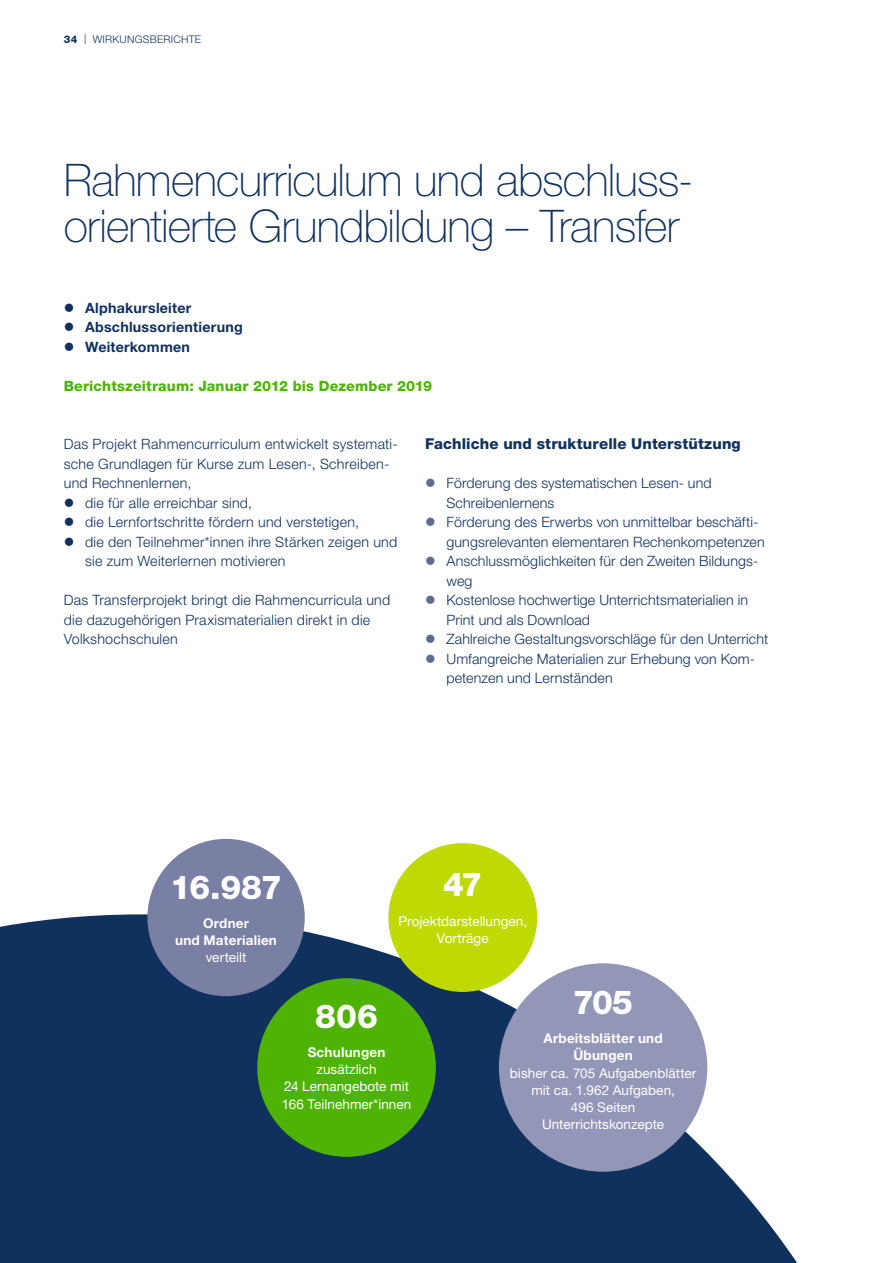
<style>
.page{position:relative;width:893px;height:1263px;background:#fff}
.page>*{position:absolute;margin:0;border:0;box-sizing:border-box;transform-origin:0 0}
.t1{font:100 45px/46.5px "Helvetica Neue LT Std";letter-spacing:-.015em;color:#10305e}
.t2{font:800 33px "Helvetica Neue LT Std";letter-spacing:-.02em;color:#fff}
.t3{font:800 15px "Helvetica Neue LT Std";letter-spacing:.01em;color:#10305e}
.t4{font:300 14.25px/19.5px "Helvetica Neue LT Std";letter-spacing:.015em;color:#10305e}
.t5{font:700 14.25px "Helvetica Neue LT Std";letter-spacing:.015em;color:#10305e}
.t6{font:800 14.25px "Helvetica Neue LT Std";letter-spacing:.01em;color:#4fb306}
.t7{font:13.5px/17.2px "Helvetica Neue LT Std";letter-spacing:.005em;color:#fff;text-align:center}
.t8{font:700 13.5px/17.2px "Helvetica Neue LT Std";letter-spacing:.015em;color:#fff;text-align:center}
.t9{font:300 10.5px "Helvetica Neue LT Std";letter-spacing:.03em;color:#10305e}
.s1{font-weight:800}
.s2{color:#616a91}
</style>
<div class="page">
<svg style="left:0;top:914px;width:797px;height:349px;fill:#10305e"></svg>
<div style="left:257px;top:978px;width:179px;height:179px;background:#4fb306;border-radius:50%"></div>
<div style="left:388px;top:843px;width:149px;height:149px;background:#bfd903;border-radius:50%"></div>
<div style="left:147px;top:839px;width:158px;height:157px;background:#7980a3;border-radius:50%"></div>
<div style="left:499px;top:963px;width:208px;height:209px;background:#9297b7;border-radius:50%"></div>
<p class="t9" style="left:64px;top:32px;width:139px"><span class="s1">34</span> | WIRKUNGSBERICHTE</p>
<p class="t1" style="left:64px;top:156px;width:631px">Rahmencurriculum und abschluss&shy;orientierte Grundbildung – Transfer</p>
<p class="t5" style="left:64px;top:299px;width:129px">● Alphakursleiter</p>
<p class="t5" style="left:64px;top:318px;width:180px">● Abschlussorientierung</p>
<p class="t5" style="left:64px;top:338px;width:128px">● Weiterkommen</p>
<p class="t6" style="left:64px;top:377px;width:370px">Berichtszeitraum: Januar 2012 bis Dezember 2019</p>
<p class="t4" style="left:64px;top:434px;width:335px">Das Projekt Rahmencurriculum entwickelt systemati&shy;sche Grundlagen für Kurse zum Lesen-, Schreiben&shy;und Rechnenlernen,</p>
<p class="t4" style="left:64px;top:492px;width:190px">● die für alle erreichbar sind,</p>
<p class="t4" style="left:64px;top:512px;width:297px">● die Lernfortschritte fördern und verstetigen,</p>
<p class="t4" style="left:85px;top:531px;width:314px;text-indent:-21px">● die den Teilnehmer*innen ihre Stärken zeigen und sie zum Weiterlernen motivieren</p>
<p class="t4" style="left:64px;top:590px;width:328px">Das Transferprojekt bringt die Rahmencurricula und die dazugehörigen Praxismaterialien direkt in die<br>Volkshochschulen</p>
<p class="t3" style="left:425px;top:435px;width:317px">Fachliche und strukturelle Unterstützung</p>
<p class="t4" style="left:446px;top:473px;width:267px;text-indent:-21px"><span class="s2">●</span> Förderung des systematischen Lesen- und<br>Schreibenlernens</p>
<p class="t4" style="left:446px;top:512px;width:320px;text-indent:-21px"><span class="s2">●</span> Förderung des Erwerbs von unmittelbar beschäfti&shy;gungsrelevanten elementaren Rechenkompetenzen</p>
<p class="t4" style="left:446px;top:551px;width:313px;text-indent:-21px"><span class="s2">●</span> Anschlussmöglichkeiten für den Zweiten Bildungs&shy;weg</p>
<p class="t4" style="left:446px;top:590px;width:303px;text-indent:-21px"><span class="s2">●</span> Kostenlose hochwertige Unterrichtsmaterialien in<br>Print und als Download</p>
<p class="t4" style="left:425px;top:629px;width:345px"><span class="s2">●</span> Zahlreiche Gestaltungsvorschläge für den Unterricht</p>
<p class="t4" style="left:446px;top:648px;width:310px;text-indent:-21px"><span class="s2">●</span> Umfangreiche Materialien zur Erhebung von Kom&shy;petenzen und Lernständen</p>
<h2 class="t2" style="left:170px;top:867px;width:113px">16.987</h2>
<h2 class="t2" style="left:443px;top:865px;width:41px">47</h2>
<p class="t8" style="left:175px;top:914px;width:103px">Ordner<br>und Materialien</p>
<p class="t7" style="left:206px;top:949px;width:42px">verteilt</p>
<p class="t7" style="left:398px;top:912px;width:130px">Projektdarstellungen,<br>Vorträge</p>
<h2 class="t2" style="left:315px;top:996px;width:64px">806</h2>
<h2 class="t2" style="left:573px;top:983px;width:61px">705</h2>
<p class="t8" style="left:308px;top:1043px;width:79px">Schulungen</p>
<p class="t7" style="left:282px;top:1060px;width:131px">zusätzlich<br>24 Lernangebote mit<br>166 Teilnehmer*innen</p>
<p class="t8" style="left:544px;top:1029px;width:121px">Arbeitsblätter und<br>Übungen</p>
<p class="t7" style="left:510px;top:1064px;width:188px">bisher ca. 705 Aufgabenblätter mit ca. 1.962 Aufgaben,<br>496 Seiten<br>Unterrichtskonzepte</p>
</div>
